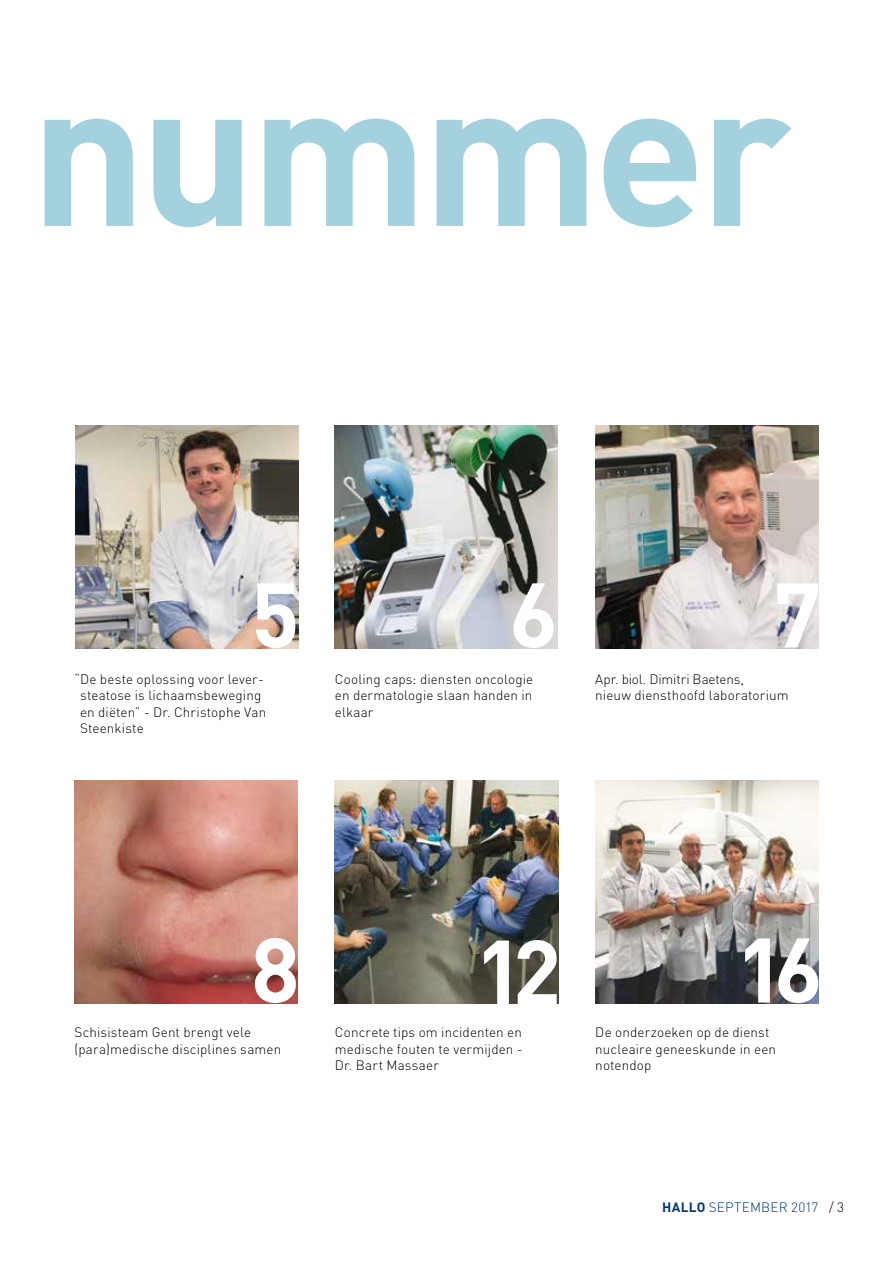
<style>
.page{position:relative;width:893px;height:1263px;background:#fff}
.page>*{position:absolute;margin:0;border:0;box-sizing:border-box;transform-origin:0 0}
.t1{font:700 203.55px "DINOT";letter-spacing:-.03em;color:#a4d1de}
.t2{font:700 90px "DINOT";color:#fff}
.t3{font:300 13.5px/16.5px "DINOT";letter-spacing:.01em;color:#000}
.t4{font:300 13.5px "DINOT";letter-spacing:.015em;color:#003a7a}
.s1{font-weight:700}
.s2{color:#000}
</style>
<div class="page">
<img style="left:595px;top:780px;width:224px;height:223px">
<img style="left:335px;top:780px;width:223px;height:223px">
<img style="left:74px;top:780px;width:224px;height:223px">
<img style="left:75px;top:425px;width:224px;height:223px">
<img style="left:595px;top:425px;width:224px;height:223px">
<img style="left:335px;top:425px;width:222px;height:223px">
<h1 class="t1" style="left:30px;top:19px;width:763px">nummer</h1>
<h2 class="t2" style="left:251px;top:556px;width:50px">5</h2>
<p class="t3" style="left:80px;top:671px;width:188px;text-indent:-6px">“De beste oplossing voor lever&shy;steatose is lichaamsbeweging en diëten” - Dr. Christophe Van<br>Steenkiste</p>
<h2 class="t2" style="left:509px;top:556px;width:50px">6</h2>
<p class="t3" style="left:335px;top:671px;width:200px;text-align:justify">Cooling caps: diensten oncologie en dermatologie slaan handen in elkaar</p>
<h2 class="t2" style="left:773px;top:556px;width:50px">7</h2>
<p class="t3" style="left:595px;top:671px;width:195px">Apr. biol. Dimitri Baetens,<br>nieuw diensthoofd laboratorium</p>
<h2 class="t2" style="left:251px;top:911px;width:50px">8</h2>
<h2 class="t2" style="left:475px;top:913px;width:88px">12</h2>
<h2 class="t2" style="left:736px;top:911px;width:88px">16</h2>
<p class="t3" style="left:74px;top:1024px;width:208px">Schisisteam Gent brengt vele (para)medische disciplines samen</p>
<p class="t3" style="left:335px;top:1024px;width:189px;text-align:justify">Concrete tips om incidenten en medische fouten te vermijden - Dr. Bart Massaer</p>
<p class="t3" style="left:595px;top:1024px;width:182px">De onderzoeken op de dienst nucleaire geneeskunde in een notendop</p>
<p class="t4" style="left:662px;top:1198px;width:184px"><span class="s1">HALLO</span> SEPTEMBER 2017 <span class="s2">/ 3</span></p>
</div>
